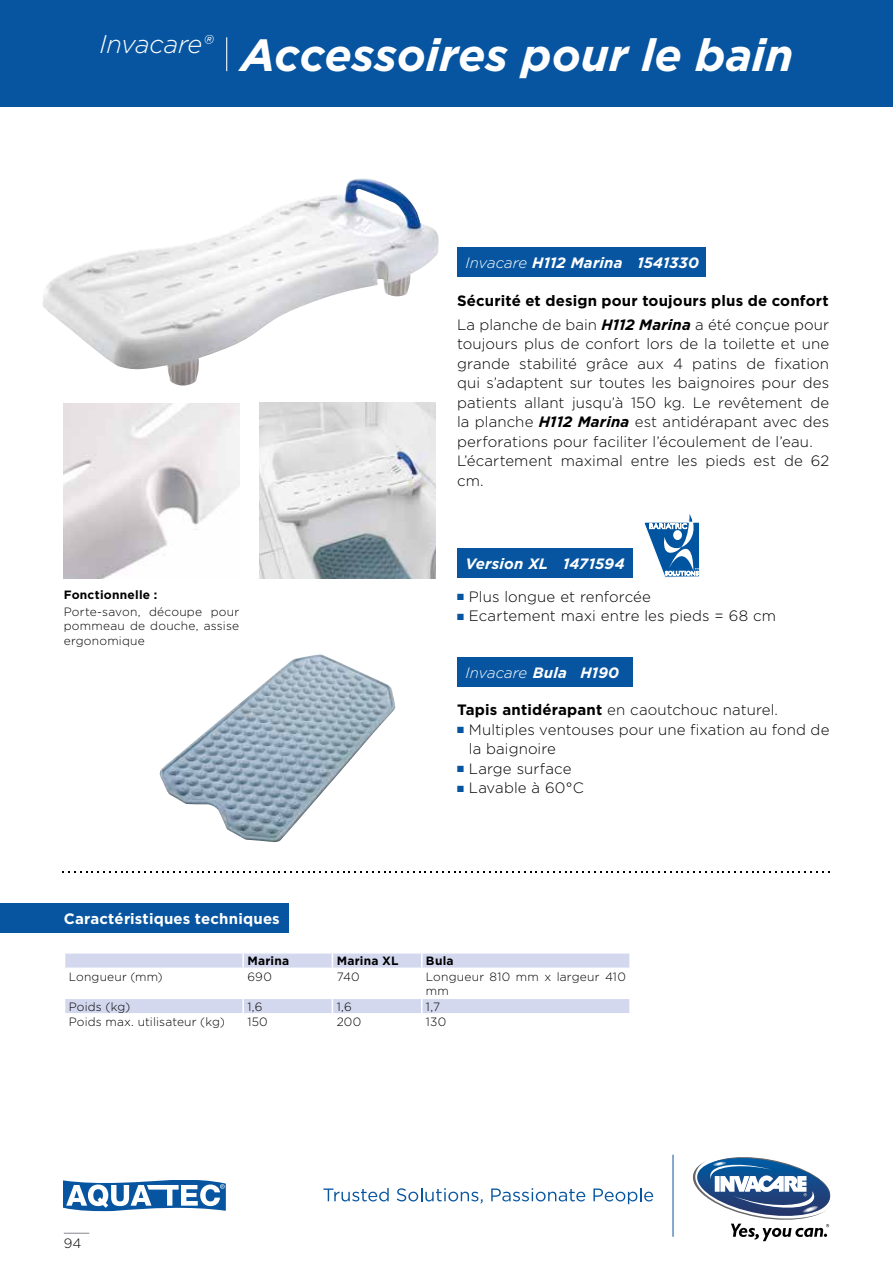
<style>
.page{position:relative;width:893px;height:1263px;background:#fff}
.page>*{position:absolute;margin:0;border:0;box-sizing:border-box;transform-origin:0 0}
.t1{font:italic 700 45px "Gotham";letter-spacing:-.005em;color:#fff}
.t2{font:300 15px/19.5px "Gotham";letter-spacing:.005em;color:#000}
.t3{font:700 15px/23.7px "Gotham";letter-spacing:.01em;color:#000}
.t4{font:italic 700 15px "Gotham";letter-spacing:.015em;color:#fff}
.t5{font:700 15px "Gotham";letter-spacing:.01em;color:#fff}
.t6{font:italic 300 15px "Gotham";color:#fff}
.t7{font:300 13.5px "Gotham";color:#000}
.t8{font:300 12px/14.4px "Gotham";letter-spacing:.02em;color:#000}
.t9{font:700 12px "Gotham";letter-spacing:.02em;color:#000}
.s1{font-weight:300}
.s2{font-style:italic}
.s3{font-weight:700;font-style:italic}
.s4{color:#0755a0}
.s5{font-weight:700}
</style>
<div class="page">
<div style="left:457px;top:247px;width:249px;height:30px;background:#0755a0"></div>
<div style="left:457px;top:657px;width:175px;height:30px;background:#0755a0"></div>
<div style="left:457px;top:549px;width:175px;height:29px;background:#0755a0"></div>
<svg style="left:62px;top:871px;width:767px;height:1px"></svg>
<div style="left:0;top:0;width:893px;height:106px;background:#0755a0"></div>
<hr style="left:226px;top:37px;width:1px;height:34px;background:#fff">
<div style="left:0;top:903px;width:288px;height:30px;background:#0755a0"></div>
<svg style="left:65px;top:953px;width:565px;height:61px"></svg>
<svg style="left:644px;top:514px;width:56px;height:64px"></svg>
<svg style="left:64px;top:1180px;width:162px;height:32px"></svg>
<hr style="left:673px;top:1155px;width:1px;height:82px;background:#0755a0">
<svg style="left:323px;top:1188px;width:66px;height:13px"></svg>
<svg style="left:397px;top:1188px;width:86px;height:15px"></svg>
<svg style="left:491px;top:1188px;width:94px;height:13px"></svg>
<svg style="left:593px;top:1188px;width:60px;height:16px"></svg>
<svg style="left:693px;top:1157px;width:138px;height:84px"></svg>
<svg style="left:64px;top:1233px;width:25px;height:1px"></svg>
<img style="left:259px;top:403px;width:177px;height:175px">
<img style="left:64px;top:403px;width:175px;height:175px">
<img style="left:43px;top:178px;width:396px;height:208px">
<img style="left:160px;top:654px;width:236px;height:188px">
<h1 class="t1" style="left:100px;top:25px;width:695px"><sup>Invacare®</sup> Accessoires pour le bain</h1>
<p class="t4" style="left:466px;top:253px;width:235px"><span class="s1">Invacare</span> H112 Marina 1541330</p>
<p class="t3" style="left:457px;top:288px;width:374px">Sécurité et design pour toujours plus de confort<br><span class="s1">La planche de bain</span> <span class="s2">H112 Marina</span> <span class="s1">a été conçue pour</span></p>
<p class="t2" style="left:457px;top:334px;width:374px">toujours plus de confort lors de la toilette et une grande stabilité grâce aux 4 patins de fixation qui s’adaptent sur toutes les baignoires pour des patients allant jusqu’à 150 kg. Le revêtement de la planche <span class="s3">H112 Marina</span> est antidérapant avec des perforations pour faciliter l’écoulement de l’eau.<br>L’écartement maximal entre les pieds est de 62 cm.</p>
<p class="t9" style="left:64px;top:587px;width:95px">Fonctionnelle :</p>
<p class="t8" style="left:64px;top:604px;width:177px;text-align:justify">Porte-savon, découpe pour pommeau de douche, assise ergonomique</p>
<p class="t4" style="left:466px;top:554px;width:160px">Version XL 1471594</p>
<p class="t2" style="left:457px;top:586px;width:195px"><span class="s4">■</span> Plus longue et renforcée</p>
<p class="t2" style="left:457px;top:606px;width:320px"><span class="s4">■</span> Ecartement maxi entre les pieds = 68 cm</p>
<p class="t6" style="left:466px;top:663px;width:155px">Invacare <span class="s5">Bula H190</span></p>
<p class="t2" style="left:457px;top:700px;width:322px"><span class="s5">Tapis antidérapant</span> en caoutchouc naturel.</p>
<p class="t2" style="left:469px;top:719px;width:362px;text-indent:-12px"><span class="s4">■</span> Multiples ventouses pour une fixation au fond de la baignoire</p>
<p class="t2" style="left:457px;top:758px;width:116px"><span class="s4">■</span> Large surface</p>
<p class="t2" style="left:457px;top:778px;width:128px"><span class="s4">■</span> Lavable à 60°C</p>
<p class="t5" style="left:64px;top:909px;width:218px">Caractéristiques techniques</p>
<p class="t9" style="left:247px;top:953px;width:43px">Marina</p>
<p class="t9" style="left:337px;top:953px;width:63px">Marina XL</p>
<p class="t9" style="left:426px;top:953px;width:29px">Bula</p>
<p class="t8" style="left:69px;top:969px;width:95px">Longueur (mm)</p>
<p class="t8" style="left:247px;top:969px;width:26px">690</p>
<p class="t8" style="left:337px;top:969px;width:25px">740</p>
<p class="t8" style="left:426px;top:969px;width:201px">Longueur 810 mm x largeur 410 mm</p>
<p class="t8" style="left:69px;top:999px;width:63px">Poids (kg)</p>
<p class="t8" style="left:247px;top:999px;width:17px">1,6</p>
<p class="t8" style="left:337px;top:999px;width:17px">1,6</p>
<p class="t8" style="left:426px;top:999px;width:16px">1,7</p>
<p class="t8" style="left:69px;top:1015px;width:158px">Poids max. utilisateur (kg)</p>
<p class="t8" style="left:247px;top:1015px;width:22px">150</p>
<p class="t8" style="left:337px;top:1015px;width:26px">200</p>
<p class="t8" style="left:426px;top:1015px;width:22px">130</p>
<p class="t7" style="left:64px;top:1234px;width:19px">94</p>
</div>
